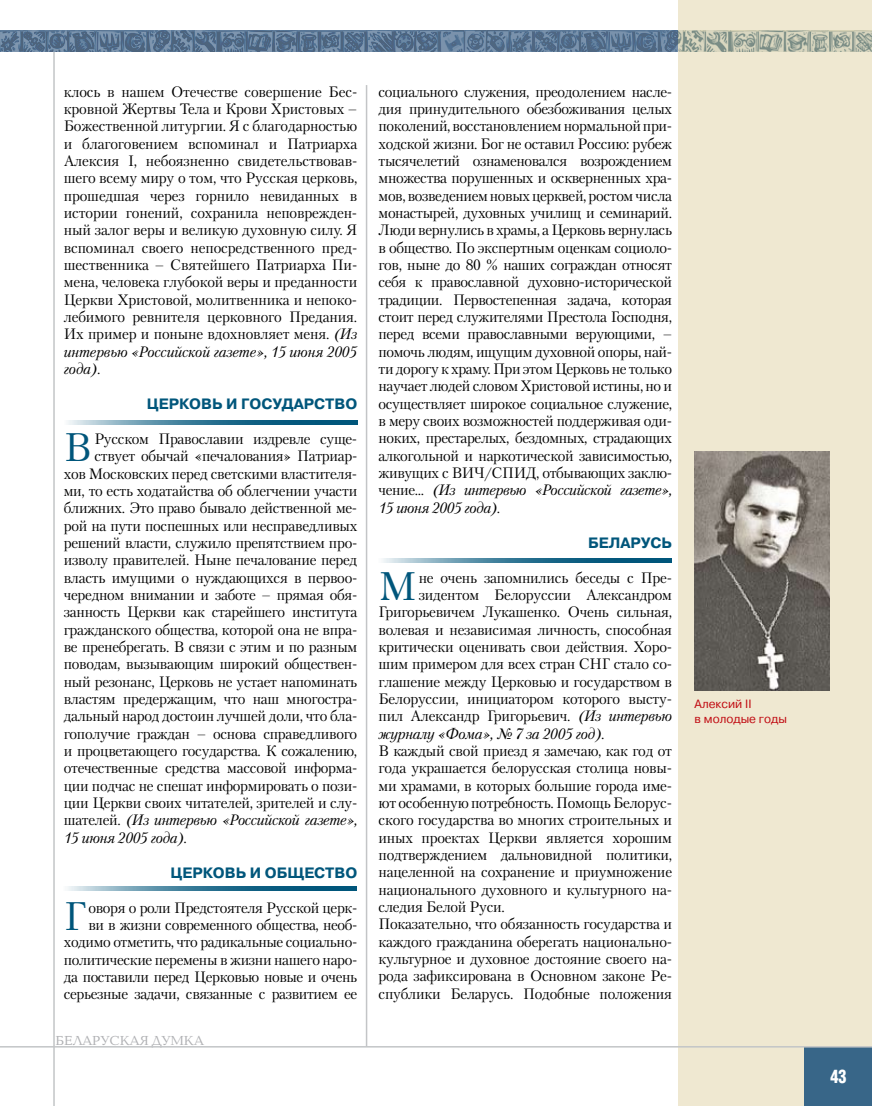
<style>
.page{position:relative;width:872px;height:1106px;background:#fff}
.page>*{position:absolute;margin:0;border:0;box-sizing:border-box;transform-origin:0 0}
.t1{font:39.75px "Petersburg C";color:#00567b}
.t2{font:700 18px "AG Letterica Cond L";color:#fff;scale:.9 1}
.t3{font:15px/17.2px "Petersburg C";letter-spacing:-.02em;color:#000;text-align:justify}
.t4{font:italic 15px "Petersburg C";letter-spacing:-.02em;color:#000}
.t5{font:700 15px "Pragmatica C";color:#00567b}
.t6{font:13.5px "Baltica C";color:#aeafb2}
.t7{font:12px/14.4px "Pragmatica C";color:#c10c13}
.s1{font-style:italic}
.s2{font-style:normal}
</style>
<div class="page">
<div style="left:678px;top:0;width:194px;height:1106px;background:#efe8d1"></div>
<hr style="left:53px;top:52px;width:2px;height:1054px;background:#c3c5c7">
<hr style="left:366px;top:85px;width:1px;height:961px;background:#c3c5c7">
<div style="left:804px;top:1047px;width:68px;height:59px;background:#386688"></div>
<svg style="left:0;top:31px;width:872px;height:21px"></svg>
<hr style="left:0;top:1046px;width:872px;height:1px;background:#c3c5c7">
<img style="left:694px;top:451px;width:135px;height:239px">
<svg style="left:68px;top:886px;width:289px;height:5px"></svg>
<svg style="left:68px;top:420px;width:289px;height:4px"></svg>
<svg style="left:383px;top:558px;width:289px;height:4px"></svg>
<p class="t3" style="left:64px;top:83px;width:295px">клось в нашем Отечестве совершение Бес&shy;кровной Жертвы Тела и Крови Христовых – Божественной литургии. Я c благодарностью и благоговением вспоминал и Патриарха Алексия I, небоязненно свидетельствовав&shy;шего всему миру о том, что Русская церковь, прошедшая через горнило невиданных в истории гонений, сохранила неповрежден&shy;ный залог веры и великую духовную силу. Я вспоминал своего непосредственного пред&shy;шественника – Святейшего Патриарха Пи&shy;мена, человека глубокой веры и преданности Церкви Христовой, молитвенника и непоко&shy;лебимого ревнителя церковного Предания.<br>Их пример и поныне вдохновляет меня. <span class="s1">(Из интервью «Российской газете», 15 июня 2005 года).</span></p>
<p class="t5" style="left:147px;top:396px;width:147px">Церковь и государс</p>
<p class="t5" style="left:325px;top:396px;width:34px">тво</p>
<h1 class="t1" style="left:64px;top:424px;width:29px">В</h1>
<p class="t3" style="left:94px;top:430px;width:264px">Русском Православии издревле суще-</p>
<p class="t3" style="left:94px;top:447px;width:264px">ствует обычай «печалования» Патриар-</p>
<p class="t3" style="left:64px;top:464px;width:295px">хов Московских перед светскими властителя-</p>
<p class="t3" style="left:64px;top:482px;width:295px">ми, то есть ходатайства об облегчении участи</p>
<p class="t3" style="left:64px;top:499px;width:295px">ближних. Это право бывало действенной ме-</p>
<p class="t3" style="left:64px;top:516px;width:295px">рой на пути поспешных или несправедливых</p>
<p class="t3" style="left:64px;top:534px;width:295px">решений власти, служило препятствием про-</p>
<p class="t3" style="left:64px;top:551px;width:295px">изволу правителей. Ныне печалование перед</p>
<p class="t3" style="left:64px;top:568px;width:295px">власть имущими о нуждающихся в первоо-</p>
<p class="t3" style="left:64px;top:586px;width:295px">чередном внимании и заботе – прямая обя-</p>
<p class="t3" style="left:64px;top:603px;width:295px">занность Церкви как старейшего института</p>
<p class="t3" style="left:64px;top:620px;width:295px">гражданского общества, которой она не впра-</p>
<p class="t3" style="left:64px;top:638px;width:295px">ве пренебрегать. В связи с этим и по разным</p>
<p class="t3" style="left:64px;top:655px;width:295px">поводам, вызывающим широкий обществен-</p>
<p class="t3" style="left:64px;top:672px;width:295px">ный резонанс, Церковь не устает напоминать</p>
<p class="t3" style="left:64px;top:690px;width:295px">властям предержащим, что наш многостра-</p>
<p class="t3" style="left:64px;top:707px;width:295px">дальный народ достоин лучшей доли, что бла-</p>
<p class="t3" style="left:64px;top:724px;width:295px">гополучие граждан – основа справедливого</p>
<p class="t3" style="left:64px;top:742px;width:295px">и процветающего государства. К сожалению,</p>
<p class="t3" style="left:64px;top:759px;width:295px">отечественные средства массовой информа-</p>
<p class="t3" style="left:64px;top:776px;width:295px">ции подчас не спешат информировать о пози-</p>
<p class="t3" style="left:64px;top:794px;width:295px">ции Церкви своих читателей, зрителей и слу-</p>
<p class="t4" style="left:64px;top:811px;width:295px"><span class="s2">шателей.</span> (Из интервью «Российской газете»,</p>
<p class="t4" style="left:64px;top:828px;width:124px">15 июня 2005 года).</p>
<p class="t5" style="left:171px;top:864px;width:188px">Церковь и общество</p>
<h1 class="t1" style="left:64px;top:892px;width:23px">Г</h1>
<p class="t3" style="left:64px;top:898px;width:295px;text-align:right">оворя о роли Предстоятеля Русской церк-<br>ви в жизни современного общества, необ&shy;ходимо отметить, что радикальные социально&shy;политические перемены в жизни нашего наро&shy;да поставили перед Церковью новые и очень серьезные задачи, связанные с развитием ее</p>
<p class="t6" style="left:56px;top:1033px;width:150px">БЕЛАРУСКАЯ ДУМКА</p>
<p class="t3" style="left:378px;top:83px;width:295px">социального служения, преодолением насле&shy;дия принудительного обезбоживания целых поколений, восстановлением нормальной при&shy;ходской жизни. Бог не оставил Россию: рубеж тысячелетий ознаменовался возрождением множества порушенных и оскверненных хра&shy;мов, возведением новых церквей, ростом числа монастырей, духовных училищ и семинарий.<br>Люди вернулись в храмы, а Церковь вернулась в общество. По экспертным оценкам социоло&shy;гов, ныне до 80 % наших сограждан относят себя к православной духовно-исторической традиции. Первостепенная задача, которая стоит перед служителями Престола Господня, перед всеми православными верующими, – помочь людям, ищущим духовной опоры, най&shy;ти дорогу к храму. При этом Церковь не только научает людей словом Христовой истины, но и осуществляет широкое социальное служение, в меру своих возможностей поддерживая оди&shy;ноких, престарелых, бездомных, страдающих алкогольной и наркотической зависимостью, живущих с ВИЧ/СПИД, отбывающих заклю&shy;чение... <span class="s1">(Из интервью «Российской газете», 15 июня 2005 года).</span></p>
<p class="t5" style="left:588px;top:534px;width:86px">Беларусь</p>
<h1 class="t1" style="left:378px;top:562px;width:40px">М</h1>
<p class="t3" style="left:419px;top:568px;width:255px">не очень запомнились беседы с Пре-</p>
<p class="t3" style="left:419px;top:586px;width:255px">зидентом Белоруссии Александром</p>
<p class="t3" style="left:378px;top:603px;width:295px">Григорьевичем Лукашенко. Очень сильная,</p>
<p class="t3" style="left:378px;top:620px;width:295px">волевая и независимая личность, способная</p>
<p class="t3" style="left:378px;top:638px;width:295px">критически оценивать свои действия. Хоро-</p>
<p class="t3" style="left:378px;top:655px;width:295px">шим примером для всех стран СНГ стало со-</p>
<p class="t3" style="left:378px;top:672px;width:295px">глашение между Церковью и государством в</p>
<p class="t3" style="left:378px;top:690px;width:295px">Белоруссии, инициатором которого высту-</p>
<p class="t3" style="left:378px;top:707px;width:295px">пил Александр Григорьевич. <span class="s1">(Из интервью</span></p>
<p class="t4" style="left:378px;top:724px;width:227px">журналу «Фома», № 7 за 2005 год).</p>
<p class="t3" style="left:378px;top:742px;width:295px;text-align:left">В каждый свой приезд я замечаю, как год от года украшается белорусская столица новы&shy;ми храмами, в которых большие города име&shy;ют особенную потребность. Помощь Белорус&shy;ского государства во многих строительных и иных проектах Церкви является хорошим подтверждением дальновидной политики, нацеленной на сохранение и приумножение национального духовного и культурного на&shy;следия Белой Руси.<br>Показательно, что обязанность государства и каждого гражданина оберегать национально&shy;культурное и духовное достояние своего на&shy;рода зафиксирована в Основном законе Ре&shy;спублики Беларусь. Подобные положения</p>
<p class="t7" style="left:694px;top:697px;width:94px">Алексий II<br>в молодые годы</p>
<p class="t2" style="left:830px;top:1065px;width:20px">43</p>
</div>
